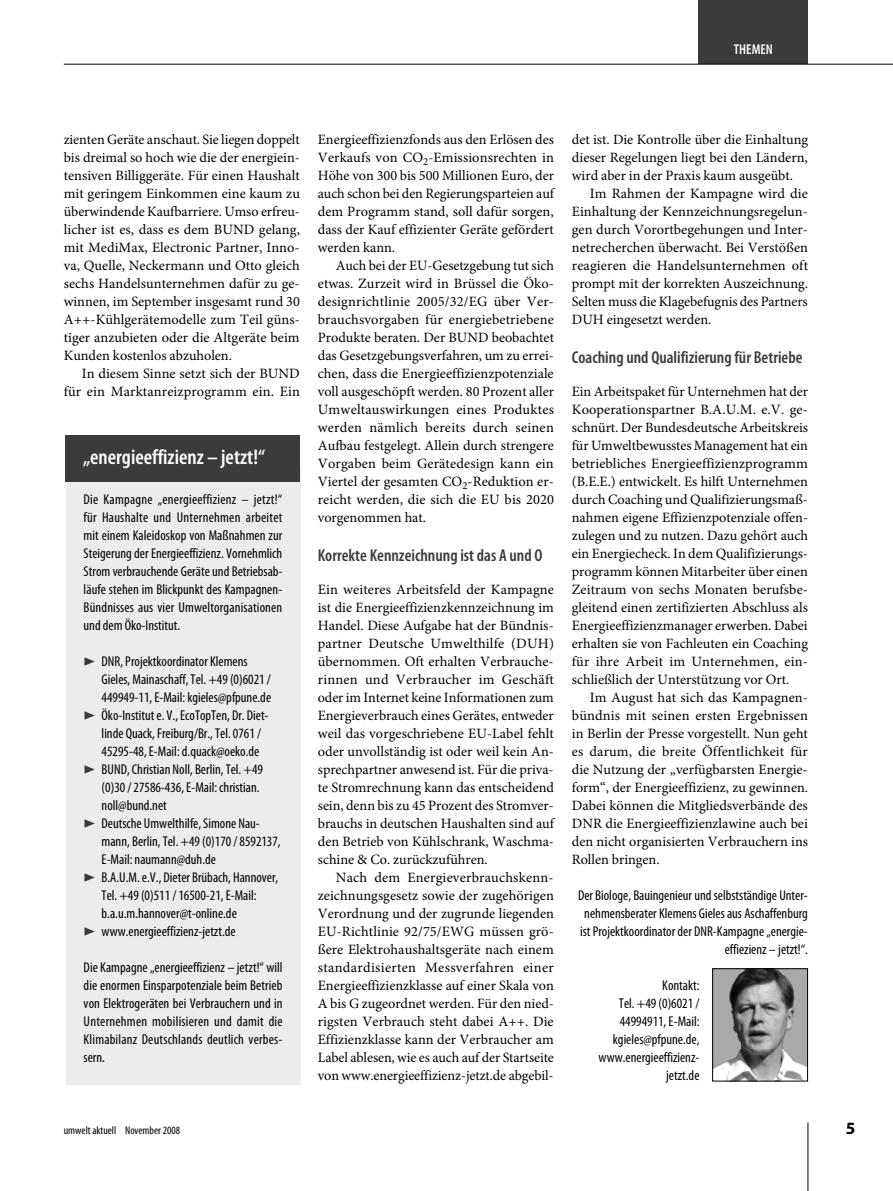
<style>
.page{position:relative;width:893px;height:1191px;background:#fff}
.page>*{position:absolute;margin:0;border:0;box-sizing:border-box;transform-origin:0 0}
.t1{font:600 condensed 21.3px "Myriad Pro";color:#fff}
.t2{font:600 condensed 17.25px "Myriad Pro";color:#3c3b3a}
.t3{font:700 17.25px "Myriad Pro";color:#000}
.t4{font:14.25px/18px "Minion Pro";color:#000;text-align:justify}
.t5{font:condensed 14.25px/18px "Myriad Pro";color:#000;text-align:right}
.t6{font:600 condensed 14.25px "Myriad Pro";color:#fff}
.t7{font:condensed 11.25px "Myriad Pro";color:#000}
</style>
<div class="page">
<hr style="left:807px;top:1122px;width:1px;height:69px;background:#000">
<div style="left:699px;top:0;width:109px;height:64px;background:#3c3b3a"></div>
<hr style="left:64px;top:64px;width:829px;height:1px;background:#000">
<div style="left:66px;top:465px;width:234px;height:619px;background:#ececec"></div>
<div style="left:65px;top:435px;width:235px;height:46px;background:#3c3b3a"></div>
<img style="left:714px;top:970px;width:92px;height:109px">
<div style="left:712px;top:968px;width:96px;height:113px;border:1px solid #000"></div>
<p class="t6" style="left:734px;top:40px;width:13px">Themen</p>
<p class="t4" style="left:64px;top:131px;width:238px">zienten Geräte anschaut. Sie liegen doppelt bis dreimal so hoch wie die der energiein&shy;tensiven Billiggeräte. Für einen Haushalt mit geringem Einkommen eine kaum zu überwindende Kaufbarriere. Umso erfreu&shy;licher ist es, dass es dem BUND gelang, mit MediMax, Electronic Partner, Inno&shy;va, Quelle, Neckermann und Otto gleich sechs Handelsunternehmen dafür zu ge&shy;winnen, im September insgesamt rund 30<br>A++-Kühlgerätemodelle zum Teil güns&shy;tiger anzubieten oder die Altgeräte beim Kunden kostenlos abzuholen.</p>
<p class="t4" style="left:64px;top:365px;width:238px;text-align:right">In diesem Sinne setzt sich der BUND für ein Marktanreizprogramm ein. Ein</p>
<h1 class="t1" style="left:83px;top:443px;width:183px">„energieeffizienz – jetzt!“</h1>
<p class="t5" style="left:84px;top:490px;width:200px;text-align:justify">Die Kampagne „energieeffizienz – jetzt!“ für Haushalte und Unternehmen arbeitet mit einem Kaleidoskop von Maßnahmen zur Steigerung der Energieeffizienz. Vornehmlich Strom verbrauchende Geräte und Betriebsab&shy;läufe stehen im Blickpunkt des Kampagnen-Bündnisses aus vier Umweltorganisationen und dem Öko-Institut.</p>
<p class="t5" style="left:102px;top:652px;width:181px;text-align:left">DNR, Projektkoordinator Klemens<br>Gieles, Mainaschaff, Tel. +49 (0)6021 / 449949‑11, E-Mail: kgieles@pfpune.de Öko-Institut e. V., EcoTopTen, Dr. Diet&shy;linde Quack, Freiburg/Br., Tel. 0761 / 45295‑48, E-Mail: d.quack@oeko.de BUND, Christian Noll, Berlin, Tel. +49 (0)30/ 27586-436, E-Mail: christian. noll@bund.net<br>Deutsche Umwelthilfe, Simone Nau&shy;mann, Berlin, Tel. +49 (0)170 / 8592137, E-Mail: naumann@duh.de<br>B.A.U.M. e.V., Dieter Brübach, Hannover, Tel. +49 (0)511 / 16500-21, E-Mail: b.a.u.m.hannover@t-online.de www.energieeffizienz-jetzt.de</p>
<p class="t5" style="left:84px;top:958px;width:201px;text-align:justify">Die Kampagne „energieeffizienz – jetzt!“ will die enormen Einsparpotenziale beim Betrieb von Elektrogeräten bei Verbrauchern und in Unternehmen mobilisieren und damit die Klimabilanz Deutschlands deutlich verbes&shy;sern.</p>
<p class="t4" style="left:318px;top:131px;width:238px">Energieeffizienzfonds aus den Erlösen des Verkaufs von CO<sub>2</sub>-Emissionsrechten in Höhe von 300 bis 500 Millionen Euro, der auch schon bei den Regierungsparteien auf dem Programm stand, soll dafür sorgen, dass der Kauf effizienter Geräte gefördert werden kann.</p>
<p class="t4" style="left:318px;top:257px;width:238px;text-align:left;text-indent:18px">Auch bei der EU-Gesetzgebung tut sich etwas. Zurzeit wird in Brüssel die Öko&shy;designrichtlinie 2005/32/EG über Ver&shy;brauchsvorgaben für energiebetriebene Produkte beraten. Der BUND beobachtet das Gesetzgebungsverfahren, um zu errei&shy;chen, dass die Energieeffizienzpotenziale voll ausgeschöpft werden. 80 Prozent aller Umweltauswirkungen eines Produktes werden nämlich bereits durch seinen Aufbau festgelegt. Allein durch strengere Vorgaben beim Gerätedesign kann ein Viertel der gesamten CO<sub>2</sub>-Reduktion er&shy;reicht werden, die sich die EU bis 2020 vorgenommen hat.</p>
<p class="t2" style="left:318px;top:545px;width:226px">Korrekte Kennzeichnung ist das A und O</p>
<p class="t4" style="left:318px;top:581px;width:238px">Ein weiteres Arbeitsfeld der Kampagne ist die Energieeffizienzkennzeichnung im Handel. Diese Aufgabe hat der Bündnis&shy;partner Deutsche Umwelthilfe (DUH) übernommen. Oft erhalten Verbrauche&shy;rinnen und Verbraucher im Geschäft oder im Internet keine Informationen zum Energieverbrauch eines Gerätes, entweder weil das vorgeschriebene EU-Label fehlt oder unvollständig ist oder weil kein An&shy;sprechpartner anwesend ist. Für die priva&shy;te Stromrechnung kann das entscheidend sein, denn bis zu 45 Prozent des Stromver&shy;brauchs in deutschen Haushalten sind auf den Betrieb von Kühlschrank, Waschma&shy;schine &amp; Co. zurückzuführen.</p>
<p class="t4" style="left:318px;top:869px;width:238px;text-indent:18px">Nach dem Energieverbrauchskenn&shy;zeichnungsgesetz sowie der zugehörigen Verordnung und der zugrunde liegenden EU-Richtlinie 92/75/EWG müssen grö&shy;ßere Elektrohaushaltsgeräte nach einem standardisierten Messverfahren einer Energieeffizienzklasse auf einer Skala von A bis G zugeordnet werden. Für den nied&shy;rigsten Verbrauch steht dabei A++. Die Effizienzklasse kann der Verbraucher am Label ablesen, wie es auch auf der Startseite von www.energieeffizienz-jetzt.de abgebil-</p>
<p class="t4" style="left:572px;top:131px;width:238px">det ist. Die Kontrolle über die Einhaltung dieser Regelungen liegt bei den Ländern, wird aber in der Praxis kaum ausgeübt.</p>
<p class="t4" style="left:572px;top:185px;width:238px;text-indent:18px">Im Rahmen der Kampagne wird die Einhaltung der Kennzeichnungsregelun&shy;gen durch Vorortbegehungen und Inter&shy;netrecherchen überwacht. Bei Verstößen reagieren die Handelsunternehmen oft prompt mit der korrekten Auszeichnung.<br>Selten muss die Klagebefugnis des Partners DUH eingesetzt werden.</p>
<p class="t2" style="left:572px;top:347px;width:232px">Coaching und Qualifizierung für Betriebe</p>
<p class="t4" style="left:572px;top:383px;width:238px">Ein Arbeitspaket für Unternehmen hat der Kooperationspartner B.A.U.M. e.V. ge&shy;schnürt. Der Bundesdeutsche Arbeitskreis für Umweltbewusstes Management hat ein betriebliches Energieeffizienzprogramm (B.E.E.) entwickelt. Es hilft Unternehmen durch Coaching und Qualifizierungsmaß&shy;nahmen eigene Effizienzpotenziale offen&shy;zulegen und zu nutzen. Dazu gehört auch ein Energiecheck. In dem Qualifizierungs&shy;programm können Mitarbeiter über einen Zeitraum von sechs Monaten berufsbe&shy;gleitend einen zertifizierten Abschluss als Energieeffizienzmanager erwerben. Dabei erhalten sie von Fachleuten ein Coaching für ihre Arbeit im Unternehmen, ein&shy;schließlich der Unterstützung vor Ort.</p>
<p class="t4" style="left:572px;top:689px;width:238px;text-indent:18px">Im August hat sich das Kampagnen&shy;bündnis mit seinen ersten Ergebnissen in Berlin der Presse vorgestellt. Nun geht es darum, die breite Öffentlichkeit für die Nutzung der „verfügbarsten Energie&shy;form“, der Energieeffizienz, zu gewinnen.<br>Dabei können die Mitgliedsverbände des DNR die Energieeffizienzlawine auch bei den nicht organisierten Verbrauchern ins Rollen bringen.</p>
<p class="t5" style="left:578px;top:886px;width:231px">Der Biologe, Bauingenieur und selbstständige Unter&shy;nehmensberater Klemens Gieles aus Aschaffenburg ist Projektkoordinator der DNR-Kampagne „energie&shy;effiezienz – jetzt!“.</p>
<p class="t5" style="left:599px;top:976px;width:102px">Kontakt:<br>Tel. +49 (0)6021 /<br>44994911, E-Mail: kgieles@pfpune.de, www.energieeffizienz&shy;jetzt.de</p>
<p class="t7" style="left:64px;top:1123px;width:118px">umwelt aktuell November 2008</p>
<p class="t3" style="left:846px;top:1117px;width:11px">5</p>
</div>
